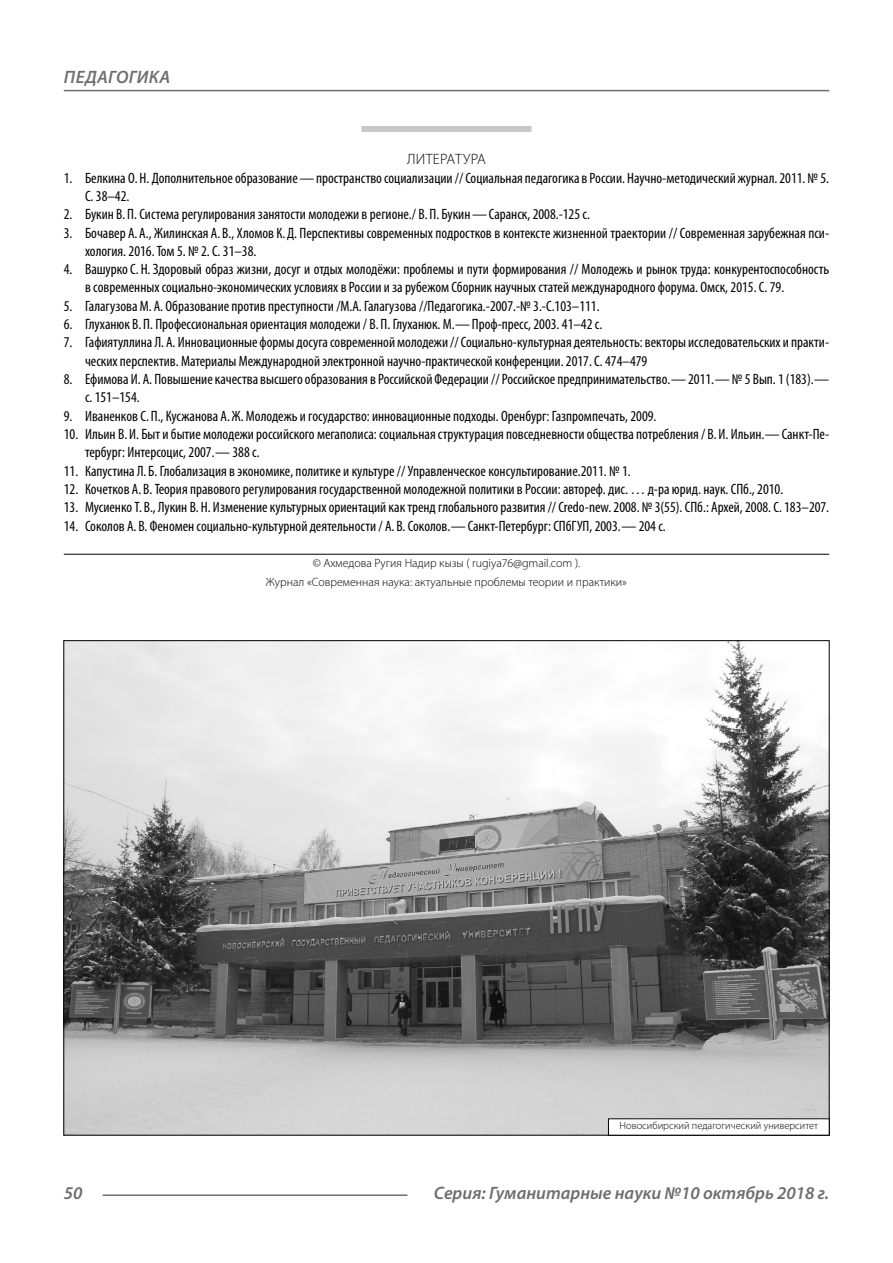
<style>
.page{position:relative;width:893px;height:1263px;background:#fff}
.page>*{position:absolute;margin:0;border:0;box-sizing:border-box;transform-origin:0 0}
.t1{font:italic 600 18px "Myriad Pro";color:#6e6e6e}
.t2{font:condensed 15px/18.3px "Myriad Pro";color:#000}
.Literature{font:300 15px "Myriad Pro";letter-spacing:.02em;color:#000}
.Copy{font:300 12px/18.3px "Myriad Pro";color:#000;text-align:center}
.Author-doc{font:300 10.5px "Myriad Pro";color:#000}
</style>
<div class="page">
<div style="left:361px;top:126px;width:170px;height:6px;background:#c8c8c8"></div>
<hr style="left:64px;top:554px;width:765px;height:1px;background:#000">
<img style="left:65px;top:642px;width:763px;height:491px">
<div style="left:608px;top:1119px;width:221px;height:16px;background:#fff"></div>
<hr style="left:103px;top:1194px;width:304px;height:2px;background:#6e6e6e">
<hr style="left:64px;top:90px;width:765px;height:1px;background:#6e6e6e">
<p class="t1" style="left:64px;top:66px;width:24px">Педагогика</p>
<p class="Literature" style="left:407px;top:150px;width:80px">ЛИТЕРАТУРА</p>
<p class="t2" style="left:85px;top:168px;width:746px;text-indent:-21px">1. Белкина О. Н. Дополнительное образование—пространство социализации // Социальная педагогика в России. Научно-методический журнал. 2011. № 5.<br>С. 38–42.</p>
<p class="t2" style="left:64px;top:205px;width:528px">2. Букин В. П. Система регулирования занятости молодежи в регионе./ В. П. Букин—Саранск, 2008.-125 с.</p>
<p class="t2" style="left:85px;top:223px;width:746px;text-indent:-21px">3. Бочавер А. А., Жилинская А. В., Хломов К. Д. Перспективы современных подростков в контексте жизненной траектории // Современная зарубежная пси&shy;хология. 2016. Том 5. № 2. С. 31–38.</p>
<p class="t2" style="left:85px;top:260px;width:746px;text-indent:-21px">4. Вашурко С. Н. Здоровый образ жизни, досуг и отдых молодёжи: проблемы и пути формирования // Молодежь и рынок труда: конкурентоспособность в современных социально-экономических условиях в России и за рубежом Сборник научных статей международного форума. Омск, 2015. С. 79.</p>
<p class="t2" style="left:64px;top:296px;width:537px">5. Галагузова М. А. Образование против преступности /М.А. Галагузова //Педагогика.-2007.-№ 3.-С.103–111.</p>
<p class="t2" style="left:64px;top:315px;width:540px">6. Глуханюк В. П. Профессиональная ориентация молодежи / В. П. Глуханюк. М.—Проф-пресс, 2003. 41–42 с.</p>
<p class="t2" style="left:85px;top:333px;width:746px;text-indent:-21px">7. Гафиятуллина Л. А. Инновационные формы досуга современной молодежи // Социально-культурная деятельность: векторы исследовательских и практи&shy;ческих перспектив. Материалы Международной электронной научно-практической конференции. 2017. С. 474–479</p>
<p class="t2" style="left:85px;top:370px;width:746px;text-indent:-21px">8. Ефимова И. А. Повышение качества высшего образования в Российской Федерации // Российское предпринимательство.— 2011.— № 5 Вып. 1 (183).— c. 151–154.</p>
<p class="t2" style="left:64px;top:406px;width:594px">9. Иваненков С. П., Кусжанова А.Ж. Молодежь и государство: инновационные подходы. Оренбург: Газпромпечать, 2009.</p>
<p class="t2" style="left:85px;top:425px;width:746px;text-indent:-21px">10. Ильин В. И. Быт и бытие молодежи российского мегаполиса: социальная структурация повседневности общества потребления / В. И. Ильин.—Санкт-Пе&shy;тербург: Интерсоцис, 2007.— 388 с.</p>
<p class="t2" style="left:64px;top:461px;width:568px">11. Капустина Л. Б. Глобализация в экономике, политике и культуре // Управленческое консультирование.2011. № 1.</p>
<p class="t2" style="left:64px;top:480px;width:721px">12. Кочетков А. В. Теория правового регулирования государственной молодежной политики в России: автореф. дис. … д-ра юрид. наук. СПб., 2010.</p>
<p class="t2" style="left:64px;top:498px;width:767px">13. Мусиенко Т. В., Лукин В. Н. Изменение культурных ориентаций как тренд глобального развития // Credo-new. 2008. № 3(55). СПб.: Архей, 2008. С. 183–207.</p>
<p class="t2" style="left:64px;top:516px;width:603px">14. Соколов А. В. Феномен социально-культурной деятельности / А. В. Соколов.—Санкт-Петербург: СПбГУП, 2003.— 204 с.</p>
<p class="Copy" style="left:266px;top:554px;width:363px">© Ахмедова Ругия Надир кызы ( rugiya76@gmail.com ).<br>Журнал «Современная наука: актуальные проблемы теории и практики»</p>
<p class="Author-doc" style="left:619px;top:1119px;width:200px">Новосибирский педагогический университет</p>
<p class="t1" style="left:64px;top:1182px;width:20px">50</p>
<p class="t1" style="left:434px;top:1182px;width:397px">Серия: Гуманитарные науки №10 октябрь 2018 г.</p>
</div>
